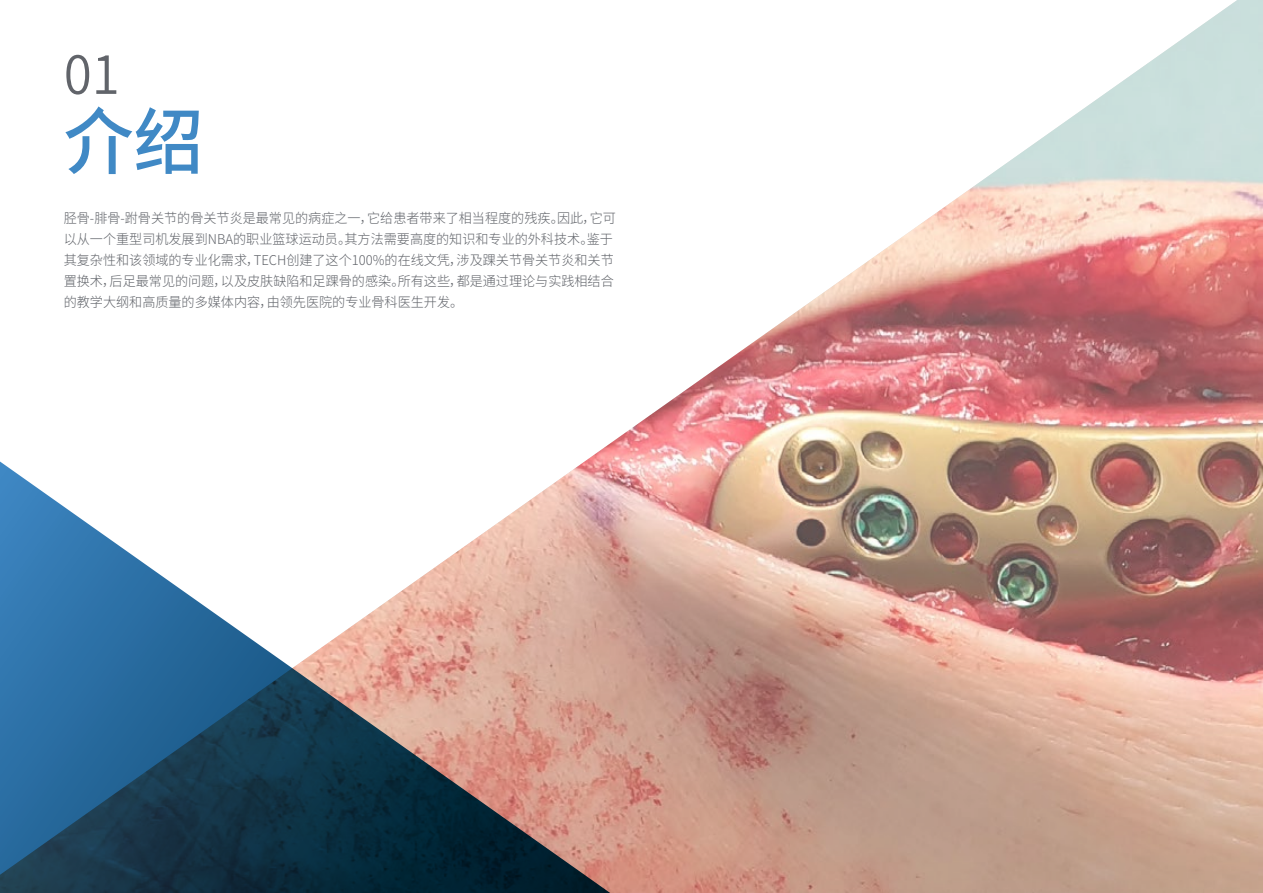
<style>
.page{position:relative;width:1263px;height:893px;background:#fff}
.page>*{position:absolute;margin:0;border:0;box-sizing:border-box;transform-origin:0 0}
.t1{font:500 72px "Source Han Sans CN";color:#4089c5}
.t2{font:52.5px "Source Han Sans CN";color:#61646a}
.t3{font:300 13.5px/21px "Source Han Sans CN";color:#61646a}
</style>
<div class="page">
<img style="left:606px;top:0;width:657px;height:893px">
<svg style="left:0;top:446px;width:640px;height:447px"></svg>
<h2 class="t2" style="left:64px;top:45px;width:57px">01</h2>
<h1 class="t1" style="left:64px;top:101px;width:141px">介绍</h1>
<p class="t3" style="left:64px;top:208px;width:554px">胫骨-腓骨-跗骨关节的骨关节炎是最常见的病症之一，它给患者带来了相当程度的残疾。因此，它可以从一个重型司机发展到NBA的职业篮球运动员。其方法需要高度的知识和专业的外科技术。鉴于其复杂性和该领域的专业化需求，TECH创建了这个100%的在线文凭，涉及踝关节骨关节炎和关节置换术，后足最常见的问题，以及皮肤缺陷和足踝骨的感染。所有这些，都是通过理论与实践相结合的教学大纲和高质量的多媒体内容，由领先医院的专业骨科医生开发。</p>
</div>
